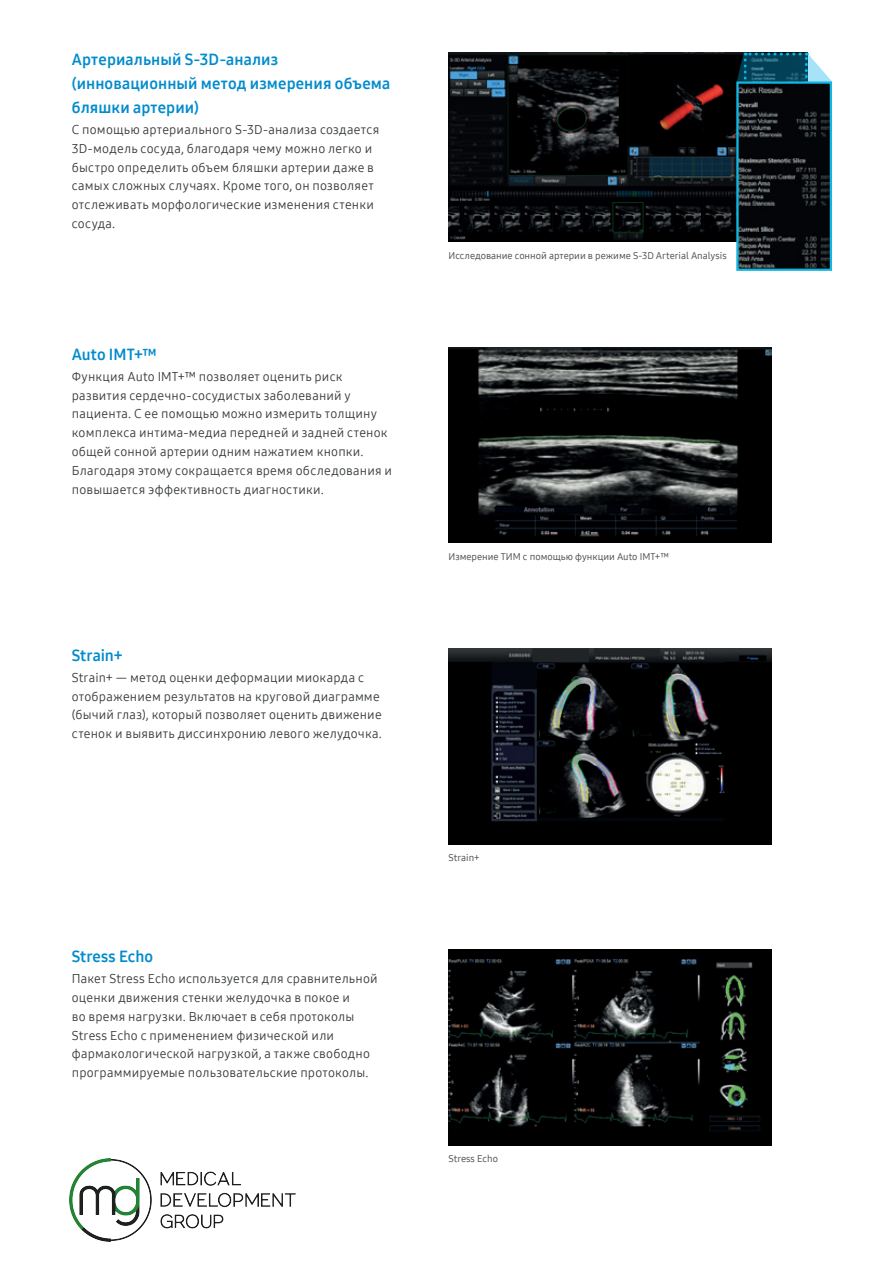
<style>
.page{position:relative;width:893px;height:1263px;background:#fff}
.page>*{position:absolute;margin:0;border:0;box-sizing:border-box;transform-origin:0 0}
.t1{font:15.75px/24px "Samsung One 700";letter-spacing:.005em;color:#008bcc}
.t2{font:12.75px/18.8px "Samsung One 400";letter-spacing:.015em;color:#373b3e}
.t3{font:9.75px "Samsung One 500";color:#505457}
</style>
<div class="page">
<img style="left:448px;top:347px;width:324px;height:196px">
<div style="left:448px;top:950px;width:324px;height:196px;background:#000001"></div>
<img style="left:448px;top:959px;width:313px;height:173px">
<img style="left:448px;top:648px;width:324px;height:196px">
<img style="left:448px;top:53px;width:288px;height:189px">
<svg style="left:736px;top:53px;width:96px;height:28px;background:#3a7487"></svg>
<img style="left:739px;top:84px;width:90px;height:184px">
<div style="left:736px;top:81px;width:96px;height:190px;border:2px solid #11b6e1"></div>
<img style="left:69px;top:1158px;width:227px;height:84px">
<p class="t1" style="left:72px;top:47px;width:320px">Артериальный S-3D-анализ (инновационный метод измерения объема бляшки артерии)</p>
<p class="t2" style="left:72px;top:120px;width:309px">С помощью артериального S-3D-анализа создается 3D-модель сосуда, благодаря чему можно легко и быстро определить объем бляшки артерии даже в самых сложных случаях. Кроме того, он позволяет отслеживать морфологические изменения стенки сосуда.</p>
<p class="t1" style="left:72px;top:342px;width:87px">Auto IMT+™</p>
<p class="t2" style="left:72px;top:367px;width:322px">Функция Auto IMT+™ позволяет оценить риск развития сердечно-сосудистых заболеваний у пациента. С ее помощью можно измерить толщину комплекса интима-медиа передней и задней стенок общей сонной артерии одним нажатием кнопки.<br>Благодаря этому сокращается время обследования и повышается эффективность диагностики.</p>
<p class="t1" style="left:72px;top:643px;width:53px">Strain+</p>
<p class="t2" style="left:72px;top:668px;width:311px">Strain+ — метод оценки деформации миокарда с отображением результатов на круговой диаграмме (бычий глаз), который позволяет оценить движение стенок и выявить диссинхронию левого желудочка.</p>
<p class="t1" style="left:72px;top:944px;width:83px">Stress Echo</p>
<p class="t2" style="left:72px;top:969px;width:305px">Пакет Stress Echo используется для сравнительной оценки движения стенки желудочка в покое и<br>во время нагрузки. Включает в себя протоколы Stress Echo с применением физической или фармакологической нагрузкой, а также свободно программируемые пользовательские протоколы.</p>
<p class="t3" style="left:448px;top:249px;width:280px">Исследование сонной артерии в режиме S-3D Arterial Analysis</p>
<p class="t3" style="left:448px;top:550px;width:222px">Измерение ТИМ с помощью функции Auto IMT+™</p>
<p class="t3" style="left:448px;top:851px;width:33px">Strain+</p>
<p class="t3" style="left:448px;top:1152px;width:51px">Stress Echo</p>
</div>
